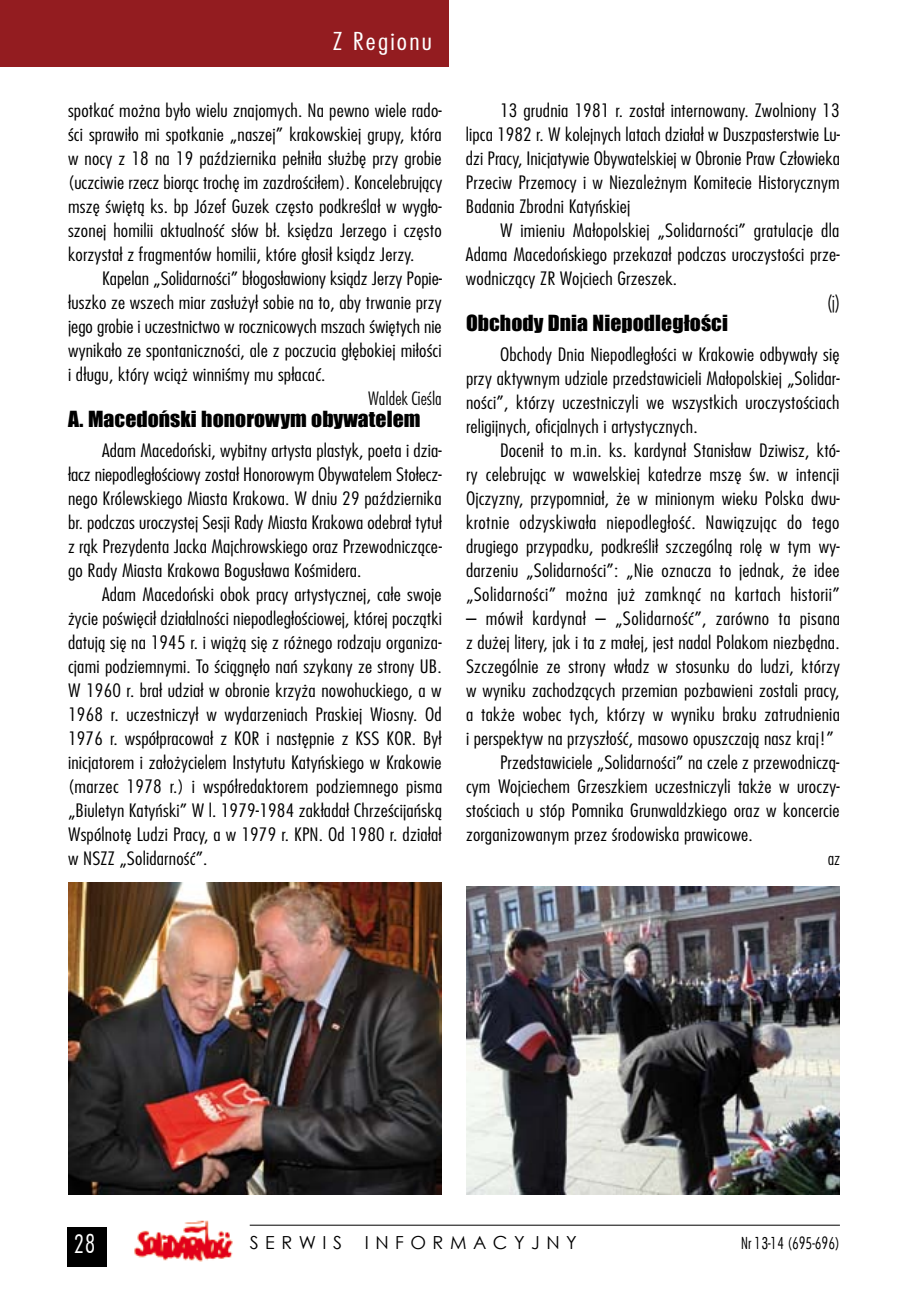
<style>
.page{position:relative;width:908px;height:1304px;background:#fff}
.page>*{position:absolute;margin:0;border:0;box-sizing:border-box;transform-origin:0 0}
.t1{font:28px "Futura Condensed Light Pl";color:#fff}
.t2{font:300 24px "Fujiyama";letter-spacing:.075em;color:#fff;scale:1.2 1}
.t3{font:20.4px "Impact";letter-spacing:.005em;color:#000;scale:1.06 1}
.t4{font:300 18px/24px "Fujiyama";letter-spacing:.01em;color:#000;text-align:justify;scale:1.15 1}
.t5{font:18px "Century Gothic";letter-spacing:.36em;color:#000}
.t6{font:18px "Futura Lt Cn PL";color:#000}
.t7{font:18px "Futura Condensed Light Pl";color:#000}
</style>
<div class="page">
<hr style="left:250px;top:1225px;width:589px;height:1px;background:#000">
<div style="left:67px;top:1227px;width:40px;height:40px;background:#000"></div>
<img style="left:134px;top:1220px;width:99px;height:42px">
<div style="left:0;top:0;width:448px;height:67px;background:#931c20"></div>
<img style="left:466px;top:886px;width:373px;height:308px">
<img style="left:68px;top:883px;width:374px;height:311px">
<h2 class="t2" style="left:332px;top:26px;width:84px">Z Regionu</h2>
<p class="t4" style="left:68px;top:98px;width:327px">spotkać można było wielu znajomych. Na pewno wiele rado&shy;ści sprawiło mi spotkanie „naszej” krakowskiej grupy, która w nocy z 18 na 19 października pełniła służbę przy grobie (uczciwie rzecz biorąc trochę im zazdrościłem). Koncelebrujący mszę świętą ks. bp Józef Guzek często podkreślał w wygło&shy;szonej homilii aktualność słów bł. księdza Jerzego i często korzystał z fragmentów homilii, które głosił ksiądz Jerzy.</p>
<p class="t4" style="left:68px;top:266px;width:326px;text-indent:34px">Kapelan „Solidarności” błogosławiony ksiądz Jerzy Popie&shy;łuszko ze wszech miar zasłużył sobie na to, aby trwanie przy jego grobie i uczestnictwo w rocznicowych mszach świętych nie wynikało ze spontaniczności, ale z poczucia głębokiej miłości i długu, który wciąż winniśmy mu spłacać.</p>
<p class="t6" style="left:368px;top:387px;width:75px">Waldek Cieśla</p>
<p class="t3" style="left:68px;top:403px;width:334px">A. Macedoński honorowym obywatelem</p>
<p class="t4" style="left:68px;top:438px;width:326px;text-indent:34px">Adam Macedoński, wybitny artysta plastyk, poeta i dzia&shy;łacz niepodległościowy został Honorowym Obywatelem Stołecz&shy;nego Królewskiego Miasta Krakowa. W dniu 29 października br. podczas uroczystej Sesji Rady Miasta Krakowa odebrał tytuł z rąk Prezydenta Jacka Majchrowskiego oraz Przewodniczące&shy;go Rady Miasta Krakowa Bogusława Kośmidera.</p>
<p class="t4" style="left:68px;top:582px;width:327px;text-indent:34px">Adam Macedoński obok pracy artystycznej, całe swoje życie poświęcił działalności niepodległościowej, której początki datują się na 1945 r. i wiążą się z różnego rodzaju organiza&shy;cjami podziemnymi. To ściągnęło nań szykany ze strony UB.<br>W 1960 r. brał udział w obronie krzyża nowohuckiego, a w 1968 r. uczestniczył w wydarzeniach Praskiej Wiosny. Od 1976 r. współpracował z KOR i następnie z KSS KOR. Był inicjatorem i założycielem Instytutu Katyńskiego w Krakowie (marzec 1978 r.) i współredaktorem podziemnego pisma „Biuletyn Katyński” W l. 1979-1984 zakładał Chrześcijańską Wspólnotę Ludzi Pracy, a w 1979 r. KPN. Od 1980 r. działał w NSZZ „Solidarność”.</p>
<p class="t4" style="left:466px;top:98px;width:327px;text-indent:34px">13 grudnia 1981 r. został internowany. Zwolniony 13 lipca 1982 r. W kolejnych latach działał w Duszpasterstwie Lu&shy;dzi Pracy, Inicjatywie Obywatelskiej w Obronie Praw Człowieka Przeciw Przemocy i w Niezależnym Komitecie Historycznym Badania Zbrodni Katyńskiej</p>
<p class="t4" style="left:466px;top:217px;width:326px;text-indent:34px">W imieniu Małopolskiej „Solidarności” gratulacje dla Adama Macedońskiego przekazał podczas uroczystości prze&shy;wodniczący ZR Wojciech Grzeszek.</p>
<p class="t6" style="left:827px;top:291px;width:14px">(j)</p>
<p class="t3" style="left:466px;top:307px;width:248px">Obchody Dnia Niepodległości</p>
<p class="t4" style="left:466px;top:342px;width:326px;text-indent:34px">Obchody Dnia Niepodległości w Krakowie odbywały się przy aktywnym udziale przedstawicieli Małopolskiej „Solidar&shy;ności”, którzy uczestniczyli we wszystkich uroczystościach religijnych, oficjalnych i artystycznych.</p>
<p class="t4" style="left:466px;top:438px;width:326px;text-indent:34px">Docenił to m.in. ks. kardynał Stanisław Dziwisz, któ&shy;ry celebrując w wawelskiej katedrze mszę św. w intencji Ojczyzny, przypomniał, że w minionym wieku Polska dwu&shy;krotnie odzyskiwała niepodległość. Nawiązując do tego drugiego przypadku, podkreślił szczególną rolę w tym wy&shy;darzeniu „Solidarności”: „Nie oznacza to jednak, że idee „Solidarności” można już zamknąć na kartach historii”</p>
<p class="t4" style="left:466px;top:606px;width:326px">– mówił kardynał – „Solidarność”, zarówno ta pisana</p>
<p class="t4" style="left:466px;top:630px;width:326px">z dużej litery, jak i ta z małej, jest nadal Polakom niezbędna.</p>
<p class="t4" style="left:466px;top:654px;width:326px">Szczególnie ze strony władz w stosunku do ludzi, którzy</p>
<p class="t4" style="left:466px;top:678px;width:326px">w wyniku zachodzących przemian pozbawieni zostali pracy,</p>
<p class="t4" style="left:466px;top:702px;width:326px">a także wobec tych, którzy w wyniku braku zatrudnienia</p>
<p class="t4" style="left:466px;top:726px;width:321px">i perspektyw na przyszłość, masowo opuszczają nasz kraj!”</p>
<p class="t4" style="left:500px;top:750px;width:296px">Przedstawiciele „Solidarności” na czele z przewodniczą-</p>
<p class="t4" style="left:466px;top:774px;width:326px">cym Wojciechem Grzeszkiem uczestniczyli także w uroczy-</p>
<p class="t4" style="left:466px;top:798px;width:326px">stościach u stóp Pomnika Grunwaldzkiego oraz w koncercie</p>
<p class="t4" style="left:466px;top:822px;width:251px">zorganizowanym przez środowiska prawicowe.</p>
<p class="t6" style="left:827px;top:847px;width:13px">az</p>
<h1 class="t1" style="left:74px;top:1229px;width:23px">28</h1>
<p class="t5" style="left:250px;top:1230px;width:94px">SERWIS</p>
<p class="t5" style="left:364px;top:1230px;width:213px">INFORMACYJNY</p>
<p class="t7" style="left:740px;top:1233px;width:100px">Nr 13-14 (695-696)</p>
</div>
